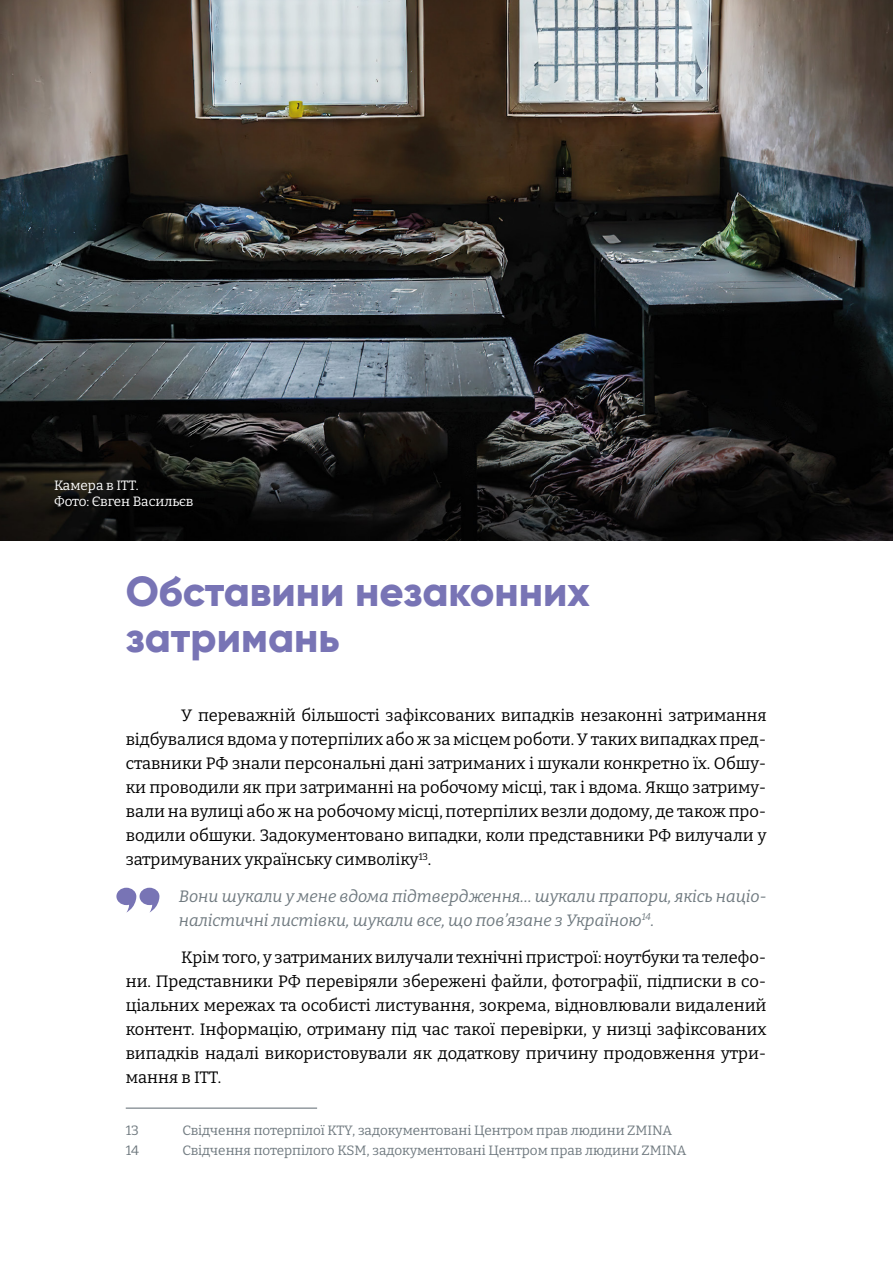
<style>
.page{position:relative;width:893px;height:1263px;background:#fff}
.page>*{position:absolute;margin:0;border:0;box-sizing:border-box;transform-origin:0 0}
.t1{font:800 42px/46.2px "Gilroy";color:#7874b5}
.t2{font:16.5px/24px "Bitter";color:#000;text-align:justify}
.t3{font:italic 16.5px/24px "Bitter";color:#6f797f}
.t4{font:13.5px "Bitter";color:#6f797f}
.t5{font:13.5px/16.2px "Bitter";letter-spacing:-.01em;color:#fff}
</style>
<div class="page">
<svg style="left:116px;top:888px;width:43px;height:24px"></svg>
<hr style="left:126px;top:1107px;width:191px;height:2px;background:#6f797f">
<img style="left:0;top:0;width:893px;height:541px">
<p class="t5" style="left:54px;top:477px;width:141px">Камера в ІТТ.<br>Фото: Євген Васильєв</p>
<h1 class="t1" style="left:126px;top:567px;width:466px">Обставини незаконних затримань</h1>
<p class="t2" style="left:126px;top:703px;width:642px;text-indent:55px">У переважній більшості зафіксованих випадків незаконні затримання відбувалися вдома у потерпілих або ж за місцем роботи. У таких випадках пред&shy;ставники РФ знали персональні дані затриманих і шукали конкретно їх. Обшу&shy;ки проводили як при затриманні на робочому місці, так і вдома. Якщо затриму&shy;вали на вулиці або ж на робочому місці, потерпілих везли додому, де також про&shy;водили обшуки. Задокументовано випадки, коли представники РФ вилучали у затримуваних українську символіку<sup>13</sup>.</p>
<p class="t3" style="left:179px;top:884px;width:589px">Вони шукали у мене вдома підтвердження… шукали прапори, якісь націо&shy;налістичні листівки, шукали все, що пов’язане з Україною<sup>14</sup>.</p>
<p class="t2" style="left:126px;top:944px;width:642px;text-indent:55px">Крім того, у затриманих вилучали технічні пристрої: ноутбуки та телефо&shy;ни. Представники РФ перевіряли збережені файли, фотографії, підписки в со&shy;ціальних мережах та особисті листування, зокрема, відновлювали видалений контент. Інформацію, отриману під час такої перевірки, у низці зафіксованих випадків надалі використовували як додаткову причину продовження утри&shy;мання в ІТТ.</p>
<p class="t4" style="left:126px;top:1121px;width:15px">13</p>
<p class="t4" style="left:182px;top:1121px;width:491px">Свідчення потерпілої KTY, задокументовані Центром прав людини ZMINA</p>
<p class="t4" style="left:126px;top:1142px;width:15px">14</p>
<p class="t4" style="left:182px;top:1142px;width:505px">Свідчення потерпілого KSM, задокументовані Центром прав людини ZMINA</p>
</div>
